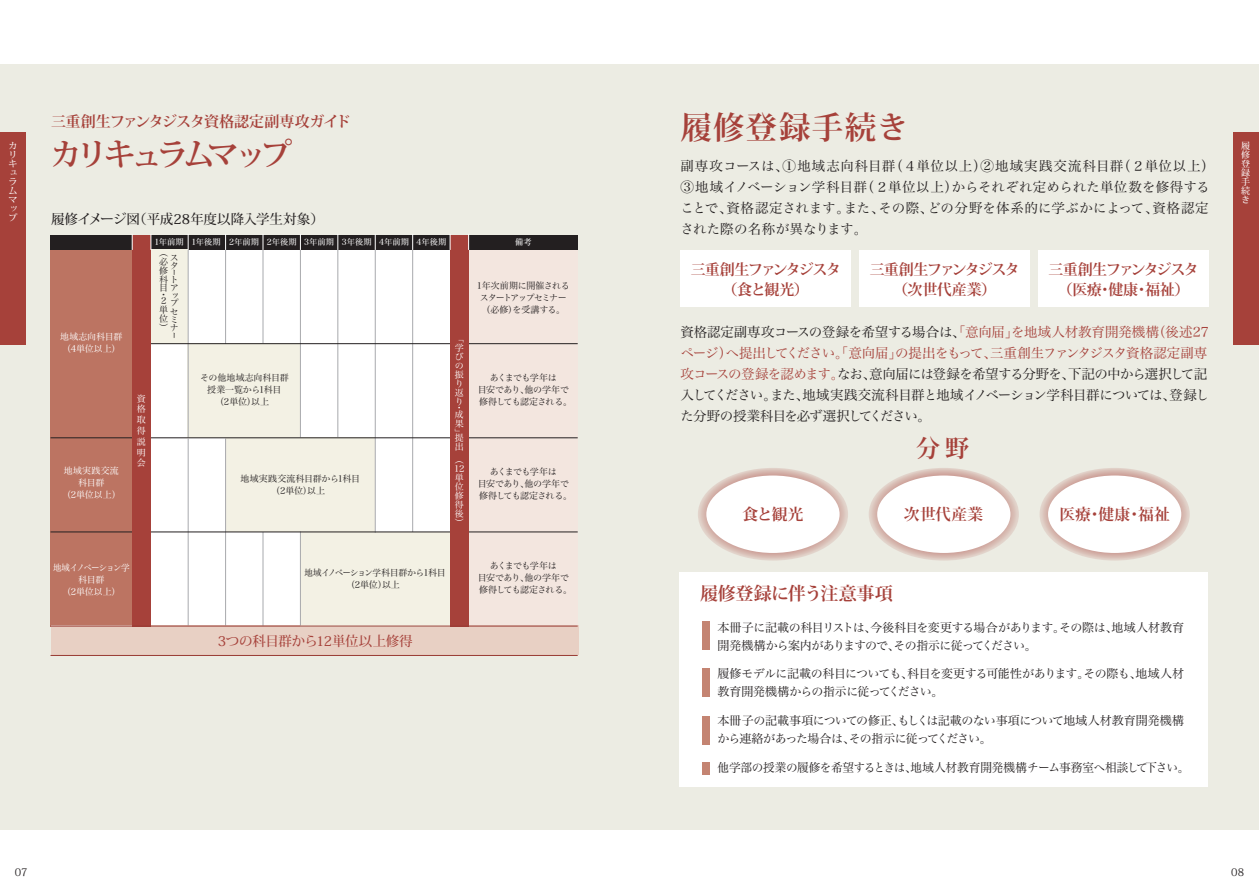
<style>
.page{position:relative;width:1259px;height:893px;background:#fff}
.page>*{position:absolute;margin:0;border:0;box-sizing:border-box;transform-origin:0 0}
.t1{font:700 31.5px "Koz Min Pr 6 N";letter-spacing:-.165em;color:#a6413a}
.t2{font:700 31.5px "Koz Min Pr 6 N";letter-spacing:.04em;color:#a6413a}
.t3{font:700 24px "Koz Min Pr 6 N";color:#a6413a}
.t4{font:700 18px "Koz Min Pr 6 N";letter-spacing:-.02em;color:#a6413a}
.t5{font:700 15.75px "Koz Min Pr 6 N";letter-spacing:.01em;color:#a6413a}
.t6{font:700 15px/19.5px "Koz Min Pr 6 N";letter-spacing:-.065em;color:#a6413a;text-align:center}
.t7{font:700 15px "Koz Min Pr 6 N";letter-spacing:-.04em;color:#a6413a}
.t8{font:13.5px/21px "Hira Min Std N W3";letter-spacing:-.045em;color:#231f20}
.t9{font:13.5px/21px "Hira Min Std N W3";letter-spacing:.02em;color:#231f20}
.t10{font:500 13.5px "Koz Min Pr 6 N";letter-spacing:-.01em;color:#231f20}
.t11{font:500 13.5px "Koz Min Pr 6 N";letter-spacing:-.015em;color:#a6413a}
.t12{font:12px/18px "Hira Min Std N W3";letter-spacing:-.04em;color:#231f20}
.t13{font:10.5px "Koz Min Pro";color:#231f20}
.t14{font:9px/12px "Hira Min Std N W3";letter-spacing:-.06em;color:#231f20;text-align:center}
.t15{font:9px/9px "Hira Min Std N W3";letter-spacing:-.015em;color:#fff}
.t16{font:9px/12px "Hira Min Std N W3";letter-spacing:-.07em;color:#231f20;text-align:center}
.t17{font:9px/12px "Hira Min Std N W3";letter-spacing:-.02em;color:#231f20;text-align:center}
.t18{font:9px/12px "Hira Min Std N W3";letter-spacing:-.04em;color:#231f20;text-align:center;scale:.95 1}
.t19{font:9px/12px "Hira Min Std N W3";letter-spacing:-.01em;color:#231f20;text-align:center}
.t20{font:9px/12px "Hira Min Std N W3";letter-spacing:-.045em;color:#fff;text-align:center;scale:.95 1}
.t21{font:9px/8.9px "Hira Min Std N W3";letter-spacing:-.04em;color:#231f20}
.t22{font:500 9px/9px "Koz Min Pr 6 N";color:#fff;text-align:justify}
.t23{font:9px/12px "Hira Min Std N W3";letter-spacing:.005em;color:#fff;text-align:center}
.t24{font:8.25px "Hira Min Std N W4";letter-spacing:.015em;color:#fff}
.t25{font:6.75px "Hira Min Std N W3";color:#231f20;scale:1.33 1}
.s1{color:#a6413a}
</style>
<div class="page">
<div style="left:0;top:64px;width:1259px;height:765px;background:#ecece3"></div>
<div style="left:143px;top:244px;width:318px;height:386px;background:#fff"></div>
<div style="left:0;top:132px;width:26px;height:212px;background:#a6413a"></div>
<div style="left:1233px;top:132px;width:26px;height:212px;background:#a6413a"></div>
<div style="left:50px;top:235px;width:528px;height:15px;background:#231f20"></div>
<div style="left:50px;top:250px;width:82px;height:376px;background:#bc7462"></div>
<div style="left:132px;top:250px;width:55px;height:94px;background:#f3f1e4"></div>
<div style="left:468px;top:250px;width:110px;height:376px;background:#f3e6df"></div>
<div style="left:679px;top:572px;width:529px;height:215px;background:#fff"></div>
<div style="left:51px;top:625px;width:527px;height:30px;background:#e8d0c4"></div>
<hr style="left:412px;top:250px;width:1px;height:376px;background:#a8a9ad">
<hr style="left:337px;top:250px;width:1px;height:376px;background:#a8a9ad">
<hr style="left:263px;top:250px;width:1px;height:376px;background:#a8a9ad">
<div style="left:187px;top:344px;width:113px;height:94px;background:#f3f1e4"></div>
<div style="left:225px;top:437px;width:150px;height:94px;background:#f3f1e4"></div>
<div style="left:300px;top:533px;width:150px;height:94px;background:#f3f1e4"></div>
<hr style="left:375px;top:250px;width:1px;height:283px;background:#a8a9ad">
<hr style="left:300px;top:250px;width:1px;height:187px;background:#a8a9ad">
<hr style="left:188px;top:250px;width:1px;height:187px;background:#a8a9ad">
<hr style="left:300px;top:531px;width:1px;height:94px;background:#a8a9ad">
<hr style="left:225px;top:250px;width:1px;height:94px;background:#a8a9ad">
<hr style="left:225px;top:439px;width:1px;height:186px;background:#a8a9ad">
<hr style="left:188px;top:439px;width:1px;height:186px;background:#a8a9ad">
<hr style="left:132px;top:343px;width:446px;height:1px;background:#231f20">
<hr style="left:50px;top:437px;width:528px;height:1px;background:#231f20">
<hr style="left:50px;top:532px;width:528px;height:1px;background:#231f20">
<div style="left:450px;top:235px;width:18px;height:391px;background:#a6413a"></div>
<div style="left:132px;top:235px;width:19px;height:391px;background:#a6413a"></div>
<hr style="left:50px;top:626px;width:528px;height:1px;background:#983a33">
<hr style="left:50px;top:655px;width:528px;height:1px;background:#983a33">
<div style="left:680px;top:251px;width:171px;height:56px;background:#fff"></div>
<div style="left:859px;top:251px;width:171px;height:56px;background:#fff"></div>
<div style="left:1038px;top:251px;width:170px;height:56px;background:#fff"></div>
<svg style="left:868px;top:468px;width:151px;height:93px;background:#dac1b8"></svg>
<div style="left:877px;top:475px;width:133px;height:78px;background:#fff;border-radius:50%"></div>
<svg style="left:698px;top:468px;width:150px;height:93px;background:#d9c0b7"></svg>
<div style="left:706px;top:475px;width:133px;height:78px;background:#fff;border-radius:50%"></div>
<svg style="left:1039px;top:468px;width:150px;height:93px;background:#d9c0b7"></svg>
<div style="left:1048px;top:475px;width:133px;height:78px;background:#fff;border-radius:50%"></div>
<svg style="left:188px;top:234px;width:1px;height:16px"></svg>
<svg style="left:150px;top:234px;width:1px;height:16px"></svg>
<svg style="left:132px;top:234px;width:1px;height:16px"></svg>
<svg style="left:225px;top:234px;width:1px;height:16px"></svg>
<svg style="left:337px;top:234px;width:1px;height:16px"></svg>
<svg style="left:300px;top:234px;width:1px;height:16px"></svg>
<svg style="left:263px;top:234px;width:1px;height:16px"></svg>
<svg style="left:375px;top:234px;width:1px;height:16px"></svg>
<svg style="left:412px;top:234px;width:1px;height:16px"></svg>
<svg style="left:450px;top:234px;width:1px;height:16px"></svg>
<svg style="left:468px;top:234px;width:1px;height:16px"></svg>
<div style="left:702px;top:622px;width:7px;height:28px;background:#c48472"></div>
<div style="left:702px;top:669px;width:7px;height:28px;background:#c48472"></div>
<div style="left:702px;top:716px;width:7px;height:28px;background:#c48472"></div>
<div style="left:702px;top:762px;width:7px;height:13px;background:#c48472"></div>
<p class="t22" style="left:8px;top:141px;width:10px;text-align:left">カリキュラムマップ</p>
<p class="t7" style="left:51px;top:113px;width:301px">三重創生ファンタジスタ資格認定副専攻ガイド</p>
<h1 class="t1" style="left:50px;top:137px;width:244px">カリキュラムマップ</h1>
<p class="t10" style="left:51px;top:212px;width:274px">履修イメージ図（平成28年度以降入学生対象）</p>
<p class="t24" style="left:154px;top:236px;width:294px">1年前期 1年後期 2年前期 2年後期 3年前期 3年後期 4年前期 4年後期</p>
<p class="t24" style="left:515px;top:236px;width:18px">備考</p>
<p class="t21" style="left:170px;top:253px;width:9px;line-height:7.8px">スタ</p>
<p class="t25" style="left:170px;top:267px;width:5px">ー</p>
<p class="t21" style="left:159px;top:275px;width:20px">科ト目ア</p>
<p class="t21" style="left:170px;top:292px;width:10px;line-height:7.5px">ップ</p>
<p class="t21" style="left:159px;top:307px;width:20px;line-height:8.2px;text-align:right">セ<br>ミ<br>）ナ</p>
<p class="t25" style="left:170px;top:331px;width:5px">ー</p>
<p class="t21" style="left:159px;top:248px;width:10px;text-align:justify">（必修</p>
<p class="t21" style="left:159px;top:291px;width:8px;line-height:6.6px">・<br>2</p>
<p class="t21" style="left:159px;top:305px;width:10px">単位</p>
<p class="t16" style="left:477px;top:279px;width:94px">1年次前期に開催されるスタートアップセミナー（必修）を受講する。</p>
<p class="t15" style="left:60px;top:331px;width:64px;line-height:12px">地域志向科目群（4単位以上）</p>
<p class="t15" style="left:455px;top:334px;width:10px">「学びの振り返り</p>
<p class="t15" style="left:455px;top:404px;width:10px;line-height:6.8px">・成</p>
<p class="t15" style="left:455px;top:419px;width:10px">果」</p>
<p class="t15" style="left:455px;top:433px;width:10px">提出</p>
<p class="t15" style="left:454px;top:455px;width:12px">（<br>12単位修得後）</p>
<p class="t17" style="left:200px;top:372px;width:90px">その他地域志向科目群授業一覧から1科目（2単位）以上</p>
<p class="t14" style="left:478px;top:372px;width:96px">あくまでも学年は<br>目安であり、他の学年で修得しても認定される。</p>
<p class="t15" style="left:137px;top:392px;width:10px;line-height:10.8px;text-align:justify">資格取得説明会</p>
<p class="t23" style="left:62px;top:465px;width:60px">地域実践交流科目群<br>（2単位以上）</p>
<p class="t19" style="left:240px;top:473px;width:121px">地域実践交流科目群から1科目（2単位）以上</p>
<p class="t14" style="left:478px;top:466px;width:96px">あくまでも学年は<br>目安であり、他の学年で修得しても認定される。</p>
<p class="t20" style="left:53px;top:561px;width:82px">地域イノベーション学科目群<br>（2単位以上）</p>
<p class="t18" style="left:305px;top:567px;width:150px">地域イノベーション学科目群から1科目（2単位）以上</p>
<p class="t11" style="left:218px;top:633px;width:196px">3つの科目群から12単位以上修得</p>
<p class="t14" style="left:478px;top:559px;width:96px">あくまでも学年は<br>目安であり、他の学年で修得しても認定される。</p>
<h1 class="t2" style="left:680px;top:110px;width:229px">履修登録手続き</h1>
<p class="t9" style="left:680px;top:155px;width:535px">副専攻コースは、①地域志向科目群（４単位以上）②地域実践交流科目群（２単位以上）③地域イノベーション学科目群（２単位以上）からそれぞれ定められた単位数を修得することで、資格認定されます。また、その際、どの分野を体系的に学ぶかによって、資格認定された際の名称が異なります。</p>
<p class="t6" style="left:691px;top:260px;width:151px">三重創生ファンタジスタ（食と観光）</p>
<p class="t6" style="left:869px;top:260px;width:151px">三重創生ファンタジスタ（次世代産業）</p>
<p class="t6" style="left:1048px;top:260px;width:151px">三重創生ファンタジスタ（医療・健康・福祉）</p>
<p class="t8" style="left:680px;top:321px;width:530px">資格認定副専攻コースの登録を希望する場合は、<span class="s1">「意向届」を地域人材教育開発機構（後述27ページ）へ提出してください。「意向届」の提出をもって、三重創生ファンタジスタ資格認定副専攻コースの登録を認めます。</span>なお、意向届には登録を希望する分野を、下記の中から選択して記入してください。また、地域実践交流科目群と地域イノベーション学科目群については、登録した分野の授業科目を必ず選択してください。</p>
<h2 class="t3" style="left:916px;top:435px;width:54px">分野</h2>
<h3 class="t5" style="left:742px;top:505px;width:63px">食と観光</h3>
<h3 class="t5" style="left:904px;top:505px;width:81px">次世代産業</h3>
<h3 class="t5" style="left:1059px;top:505px;width:112px">医療・健康・福祉</h3>
<h3 class="t4" style="left:700px;top:583px;width:194px">履修登録に伴う注意事項</h3>
<p class="t12" style="left:717px;top:618px;width:468px">本冊子に記載の科目リストは、今後科目を変更する場合があります。その際は、地域人材教育開発機構から案内がありますので、その指示に従ってください。</p>
<p class="t12" style="left:717px;top:665px;width:468px">履修モデルに記載の科目についても、科目を変更する可能性があります。その際も、地域人材教育開発機構からの指示に従ってください。</p>
<p class="t12" style="left:717px;top:711px;width:468px">本冊子の記載事項についての修正、もしくは記載のない事項について地域人材教育開発機構から連絡があった場合は、その指示に従ってください。</p>
<p class="t12" style="left:717px;top:758px;width:473px">他学部の授業の履修を希望するときは、地域人材教育開発機構チーム事務室へ相談して下さい。</p>
<p class="t22" style="left:1241px;top:141px;width:10px">履修登録手続き</p>
<p class="t13" style="left:15px;top:864px;width:14px">07</p>
<p class="t13" style="left:1231px;top:864px;width:14px">08</p>
</div>
